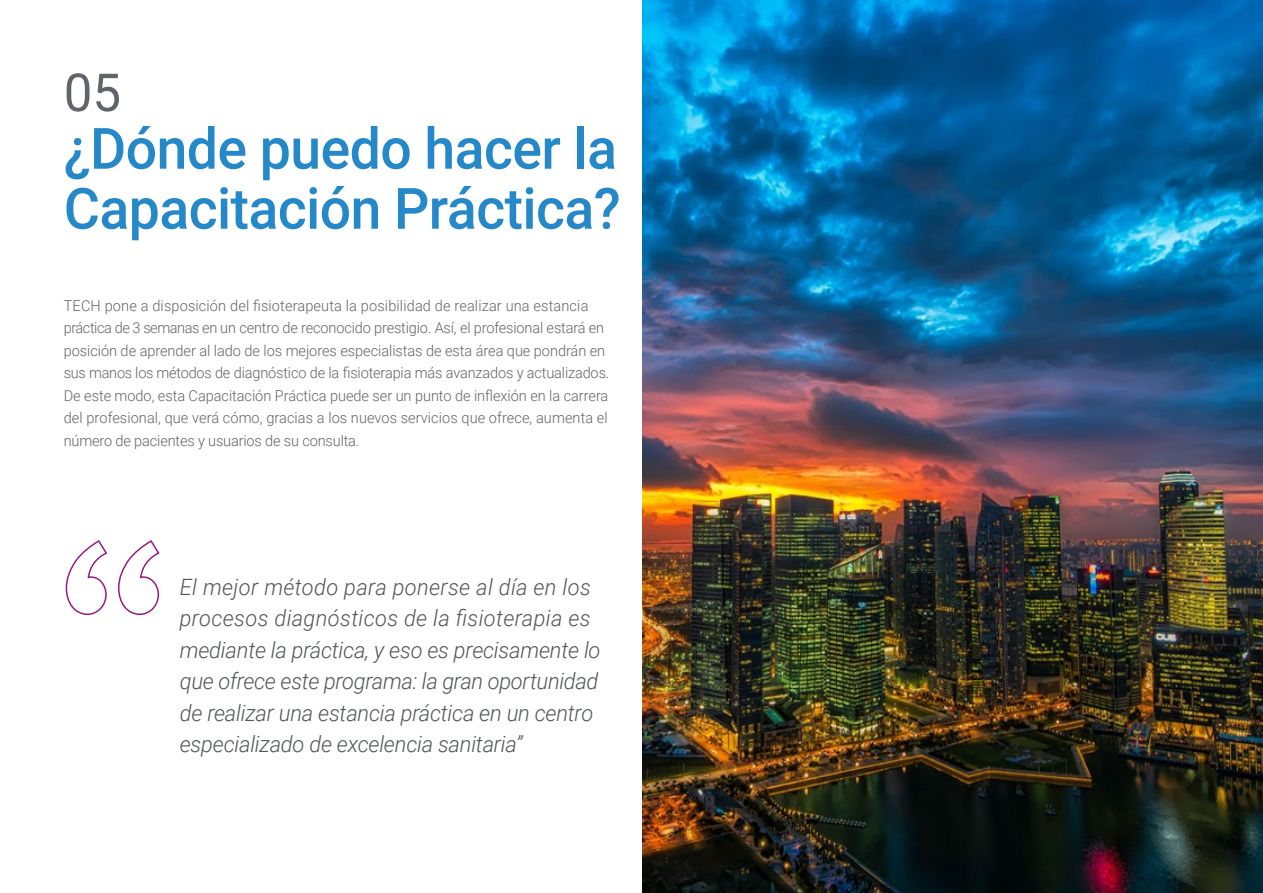
<style>
.page{position:relative;width:1263px;height:893px;background:#fff}
.page>*{position:absolute;margin:0;border:0;box-sizing:border-box;transform-origin:0 0}
.t1{font:500 57px/60px "Roboto";letter-spacing:-.01em;color:#2488c9}
.t2{font:52.5px "Roboto";color:#61646a}
.t3{font:italic 300 22.5px/31.5px "Roboto";letter-spacing:-.01em;color:#52555b}
.t4{font:300 15px/22.5px "Roboto";letter-spacing:-.005em;color:#61646a}
</style>
<div class="page">
<svg style="left:65px;top:540px;width:95px;height:75px"></svg>
<img style="left:642px;top:0;width:621px;height:893px">
<h2 class="t2" style="left:64px;top:56px;width:59px">05</h2>
<h1 class="t1" style="left:64px;top:116px;width:558px">¿Dónde puedo hacer la<br>Capacitación Práctica?</h1>
<p class="t4" style="left:64px;top:293px;width:547px">TECH pone a disposición del fisioterapeuta la posibilidad de realizar una estancia práctica de 3 semanas en un centro de reconocido prestigio. Así, el profesional estará en posición de aprender al lado de los mejores especialistas de esta área que pondrán en sus manos los métodos de diagnóstico de la fisioterapia más avanzados y actualizados.<br>De este modo, esta Capacitación Práctica puede ser un punto de inflexión en la carrera del profesional, que verá cómo, gracias a los nuevos servicios que ofrece, aumenta el número de pacientes y usuarios de su consulta.</p>
<p class="t3" style="left:180px;top:570px;width:422px">El mejor método para ponerse al día en los procesos diagnósticos de la fisioterapia es mediante la práctica, y eso es precisamente lo que ofrece este programa: la gran oportunidad de realizar una estancia práctica en un centro especializado de excelencia sanitaria”</p>
</div>
